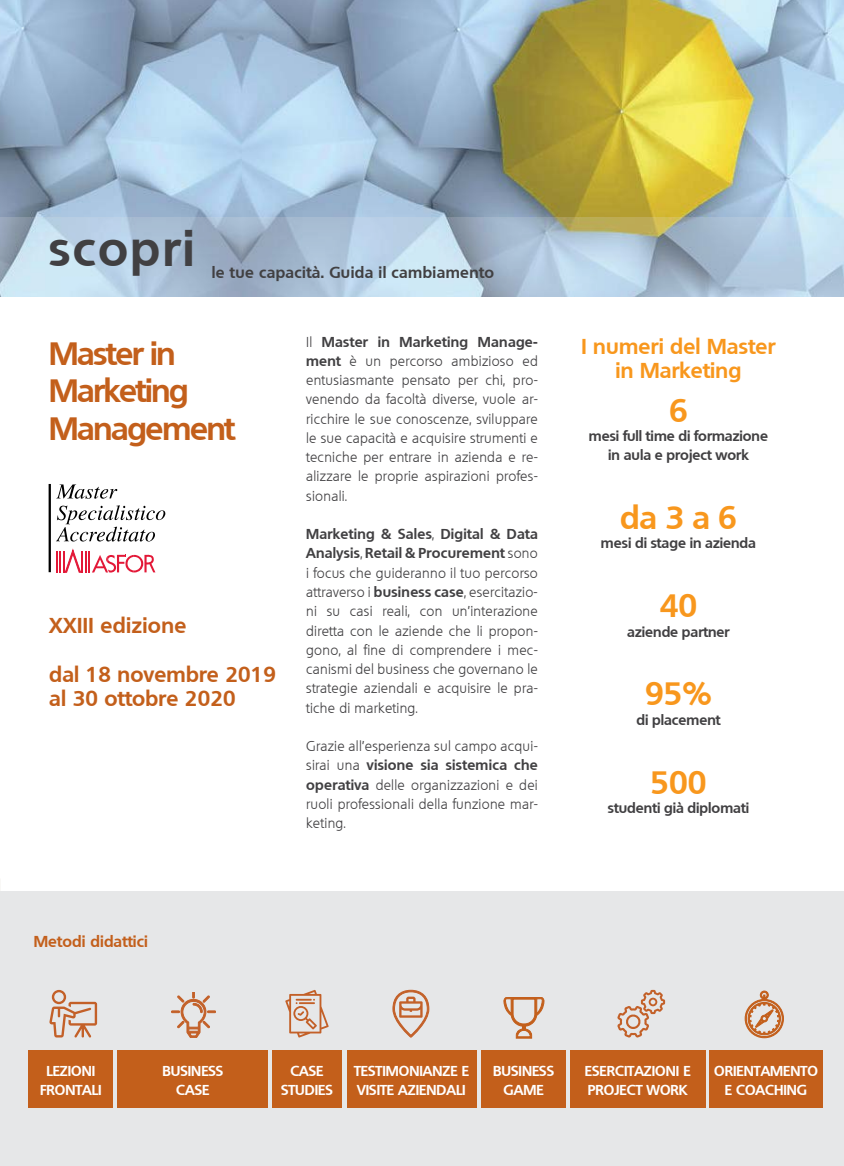
<style>
.page{position:relative;width:844px;height:1166px;background:#fff}
.page>*{position:absolute;margin:0;border:0;box-sizing:border-box;transform-origin:0 0}
.t1{font:700 48.12px "Quebec";letter-spacing:.05em;color:#414042}
.t2{font:700 31.5px/37.8px "Quebec";letter-spacing:-.04em;color:#c35f1b}
.t3{font:700 31.5px "Quebec";color:#f8971d}
.t4{font:700 21px/24.5px "Quebec";letter-spacing:.01em;color:#c35f1b}
.t5{font:700 21px/24.5px "Quebec";letter-spacing:.01em;color:#f8971d;text-align:center}
.t6{font:700 15.4px "Quebec";letter-spacing:.025em;color:#414042}
.t7{font:700 15.4px "Quebec";letter-spacing:.01em;color:#c35f1b}
.t8{font:300 14px/19.2px "Quebec";letter-spacing:.02em;color:#414042;text-align:justify}
.t9{font:700 14px/19.2px "Quebec";color:#fff;text-align:center}
.t10{font:700 14px/19.2px "Quebec";color:#414042;text-align:center}
.s1{font-weight:700}
</style>
<div class="page">
<img style="left:0;top:0;width:843px;height:217px">
<svg style="left:0;top:217px;width:843px;height:80px;background:#b0c5d6"></svg>
<svg style="left:56px;top:484px;width:61px;height:15px"></svg>
<svg style="left:56px;top:505px;width:109px;height:36px"></svg>
<hr style="left:49px;top:484px;width:2px;height:88px;background:#000">
<svg style="left:56px;top:549px;width:99px;height:24px"></svg>
<div style="left:0;top:891px;width:843px;height:275px;background:#e6e7e8"></div>
<div style="left:29px;top:1050px;width:84px;height:57px;background:#c35f1b"></div>
<div style="left:272px;top:1050px;width:69px;height:57px;background:#c35f1b"></div>
<div style="left:570px;top:1050px;width:135px;height:57px;background:#c35f1b"></div>
<div style="left:347px;top:1050px;width:129px;height:57px;background:#c35f1b"></div>
<div style="left:709px;top:1050px;width:113px;height:57px;background:#c35f1b"></div>
<svg style="left:49px;top:990px;width:48px;height:47px"></svg>
<svg style="left:392px;top:990px;width:37px;height:47px"></svg>
<svg style="left:617px;top:990px;width:48px;height:47px"></svg>
<svg style="left:285px;top:990px;width:43px;height:47px"></svg>
<svg style="left:744px;top:990px;width:39px;height:48px"></svg>
<div style="left:481px;top:1050px;width:84px;height:57px;background:#c35f1b"></div>
<svg style="left:503px;top:997px;width:41px;height:41px"></svg>
<div style="left:118px;top:1050px;width:150px;height:57px;background:#c35f1b"></div>
<svg style="left:171px;top:992px;width:45px;height:46px"></svg>
<h1 class="t1" style="left:49px;top:217px;width:147px">scopri</h1>
<p class="t6" style="left:211px;top:262px;width:284px">le tue capacità. Guida il cambiamento</p>
<h2 class="t2" style="left:49px;top:333px;width:187px">Master in<br>Marketing<br>Management</h2>
<h3 class="t4" style="left:49px;top:612px;width:139px">XXIII edizione</h3>
<h3 class="t4" style="left:49px;top:661px;width:228px">dal 18 novembre 2019 al 30 ottobre 2020</h3>
<p class="t8" style="left:306px;top:332px;width:233px">Il <span class="s1">Master in Marketing Manage&shy;ment</span> è un percorso ambizioso ed entusiasmante pensato per chi, pro&shy;venendo da facoltà diverse, vuole ar&shy;ricchire le sue conoscenze, sviluppare le sue capacità e acquisire strumenti e tecniche per entrare in azienda e re&shy;alizzare le proprie aspirazioni profes&shy;sionali.</p>
<p class="t8" style="left:306px;top:525px;width:233px"><span class="s1">Marketing &amp; Sales</span>, <span class="s1">Digital &amp; Data Analysis</span>, <span class="s1">Retail &amp; Procurement</span> sono i focus che guideranno il tuo percorso attraverso i <span class="s1">business case</span>, esercitazio&shy;ni su casi reali, con un’interazione diretta con le aziende che li propon&shy;gono, al fine di comprendere i mec&shy;canismi del business che governano le strategie aziendali e acquisire le pra&shy;tiche di marketing.</p>
<p class="t8" style="left:306px;top:736px;width:233px">Grazie all'esperienza sul campo acqui&shy;sirai una <span class="s1">visione sia sistemica che operativa</span> delle organizzazioni e dei ruoli professionali della funzione mar&shy;keting.</p>
<p class="t7" style="left:34px;top:931px;width:116px">Metodi didattici</p>
<h3 class="t5" style="left:581px;top:333px;width:195px">I numeri del Master in Marketing</h3>
<h2 class="t3" style="left:669px;top:390px;width:20px">6</h2>
<p class="t10" style="left:588px;top:426px;width:181px">mesi full time di formazione in aula e project work</p>
<h2 class="t3" style="left:620px;top:497px;width:118px">da 3 a 6</h2>
<p class="t10" style="left:600px;top:533px;width:156px">mesi di stage in azienda</p>
<h2 class="t3" style="left:659px;top:585px;width:39px">40</h2>
<p class="t10" style="left:627px;top:621px;width:104px">aziende partner</p>
<h2 class="t3" style="left:645px;top:673px;width:68px">95%</h2>
<p class="t10" style="left:636px;top:709px;width:86px">di placement</p>
<h2 class="t3" style="left:650px;top:761px;width:58px">500</h2>
<p class="t10" style="left:607px;top:798px;width:143px">studenti già diplomati</p>
<p class="t9" style="left:40px;top:1061px;width:63px">LEZIONI<br>FRONTALI</p>
<p class="t9" style="left:281px;top:1061px;width:53px">CASE<br>STUDIES</p>
<p class="t9" style="left:585px;top:1061px;width:107px;text-align:left">ESERCITAZIONI E<br>PROJECT WORK</p>
<p class="t9" style="left:354px;top:1061px;width:116px;text-align:left">TESTIMONIANZE E<br>VISITE AZIENDALI</p>
<p class="t9" style="left:714px;top:1061px;width:105px">ORIENTAMENTO<br>E COACHING</p>
<p class="t9" style="left:162px;top:1061px;width:62px">BUSINESS<br>CASE</p>
<p class="t9" style="left:493px;top:1061px;width:62px">BUSINESS<br>GAME</p>
</div>
